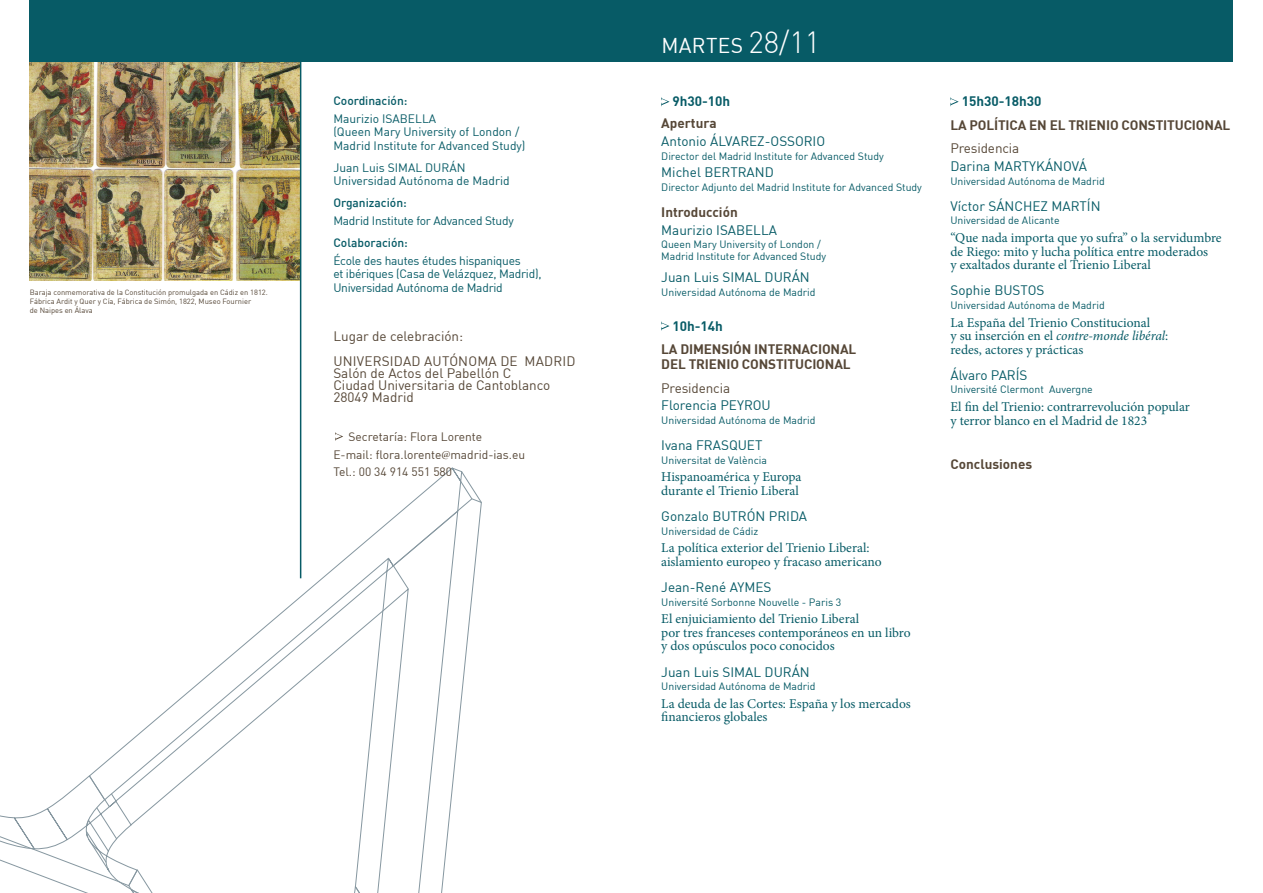
<style>
.page{position:relative;width:1263px;height:893px;background:#fff}
.page>*{position:absolute;margin:0;border:0;box-sizing:border-box;transform-origin:0 0}
.Día{font:21px "DIN";letter-spacing:.015em;color:#fff}
.t1{font:13.5px/13.5px "Minion Pro";color:#075b66}
.Nombre{font:13.5px "DIN";color:#075b66}
.Fecha{font:13.5px/12px "DIN";color:#564737}
.Nombre-2{font:700 13.5px/15px "DIN";letter-spacing:-.01em;color:#564737}
.Hora{font:700 13.5px "DIN";color:#075b66}
.t2{font:12px/13.5px "DIN";letter-spacing:-.02em;color:#075b66}
.t3{font:12px/13.5px "DIN";color:#075b66}
.t4{font:12px "DIN";color:#564737}
.t5{font:500 12px "DIN";color:#075b66}
.Nombre-3{font:10.5px "DIN";color:#075b66}
.Pie_de_foto{font:7.5px/9px "DIN";color:#564737}
.s1{font-family:"Minion LT"}
.s2{font-weight:300;font-size:30px}
.s3{font-style:italic}
</style>
<div class="page">
<img style="left:30px;top:62px;width:270px;height:218px">
<svg style="left:0;top:471px;width:482px;height:422px"></svg>
<div style="left:30px;top:0;width:1203px;height:62px;background:#075b66"></div>
<svg style="left:661px;top:97px;width:8px;height:9px"></svg>
<svg style="left:661px;top:321px;width:8px;height:10px"></svg>
<svg style="left:950px;top:97px;width:8px;height:9px"></svg>
<hr style="left:300px;top:45px;width:1px;height:533px;background:#075b66">
<svg style="left:335px;top:432px;width:8px;height:9px"></svg>
<p class="Pie_de_foto" style="left:30px;top:288px;width:240px">Baraja conmemorativa de la Constitución promulgada en Cádiz en 1812.</p>
<p class="Pie_de_foto" style="left:30px;top:297px;width:223px">Fábrica Ardit y Quer y Cía, Fábrica de Simón, 1822, Museo Fournier de Naipes en Álava</p>
<p class="t5" style="left:333px;top:93px;width:76px">Coordinación:</p>
<p class="t3" style="left:333px;top:111px;width:194px">Maurizio ISABELLA<br>(Queen Mary University of London /<br>Madrid Institute for Advanced Study)</p>
<p class="t3" style="left:333px;top:160px;width:178px">Juan Luis SIMAL DURÁN<br>Universidad Autónoma de Madrid</p>
<p class="t5" style="left:333px;top:195px;width:75px">Organización:</p>
<p class="t2" style="left:333px;top:214px;width:182px">Madrid Institute for Advanced Study</p>
<p class="t5" style="left:333px;top:235px;width:76px">Colaboración:</p>
<p class="t2" style="left:333px;top:253px;width:210px">École des hautes études hispaniques<br>et ibériques (Casa de Velázquez, Madrid),<br>Universidad Autónoma de Madrid</p>
<p class="Fecha" style="left:333px;top:330px;width:131px">Lugar de celebración:</p>
<p class="Fecha" style="left:333px;top:355px;width:244px">UNIVERSIDAD AUTÓNOMA DE MADRID<br>Salón de Actos del Pabellón C<br>Ciudad Universitaria de Cantoblanco<br>28049 Madrid</p>
<p class="t4" style="left:349px;top:429px;width:135px">Secretaría: Flora Lorente</p>
<p class="t4" style="left:333px;top:447px;width:193px">E-mail: flora.lorente<span class="s1">@</span>madrid-ias.eu</p>
<p class="t4" style="left:333px;top:464px;width:120px">Tel.: 00 34 914 551 580</p>
<p class="Día" style="left:661px;top:32px;width:160px">MARTES <span class="s2">28/11</span></p>
<p class="Hora" style="left:672px;top:93px;width:59px">9h30-10h</p>
<p class="Nombre-2" style="left:661px;top:115px;width:57px">Apertura</p>
<p class="Nombre" style="left:661px;top:133px;width:165px">Antonio ÁLVAREZ-OSSORIO</p>
<p class="Nombre-3" style="left:661px;top:149px;width:224px">Director del Madrid Institute for Advanced Study</p>
<p class="Nombre" style="left:661px;top:164px;width:114px">Michel BERTRAND</p>
<p class="Nombre-3" style="left:661px;top:180px;width:262px">Director Adjunto del Madrid Institute for Advanced Study</p>
<p class="Nombre-2" style="left:661px;top:204px;width:78px">Introducción</p>
<p class="Nombre" style="left:661px;top:222px;width:117px">Maurizio ISABELLA</p>
<p class="Nombre-3" style="left:661px;top:238px;width:161px">Queen Mary University of London /</p>
<p class="Nombre-3" style="left:661px;top:250px;width:167px">Madrid Institute for Advanced Study</p>
<p class="Nombre" style="left:661px;top:269px;width:150px">Juan Luis SIMAL DURÁN</p>
<p class="Nombre-3" style="left:661px;top:285px;width:156px">Universidad Autónoma de Madrid</p>
<p class="Hora" style="left:672px;top:317px;width:52px">10h-14h</p>
<p class="Nombre-2" style="left:661px;top:341px;width:197px">LA DIMENSIÓN INTERNACIONAL<br>DEL TRIENIO CONSTITUCIONAL</p>
<p class="Fecha" style="left:661px;top:381px;width:70px">Presidencia</p>
<p class="Nombre" style="left:661px;top:397px;width:111px">Florencia PEYROU</p>
<p class="Nombre-3" style="left:661px;top:413px;width:156px">Universidad Autónoma de Madrid</p>
<p class="Nombre" style="left:661px;top:437px;width:103px">Ivana FRASQUET</p>
<p class="Nombre-3" style="left:661px;top:453px;width:107px">Universitat de València</p>
<p class="t1" style="left:661px;top:470px;width:142px">Hispanoamérica y Europa durante el Trienio Liberal</p>
<p class="Nombre" style="left:661px;top:508px;width:147px">Gonzalo BUTRÓN PRIDA</p>
<p class="Nombre-3" style="left:661px;top:524px;width:98px">Universidad de Cádiz</p>
<p class="t1" style="left:661px;top:541px;width:222px">La política exterior del Trienio Liberal: aislamiento europeo y fracaso americano</p>
<p class="Nombre" style="left:661px;top:579px;width:112px">Jean-René AYMES</p>
<p class="Nombre-3" style="left:661px;top:595px;width:182px">Université Sorbonne Nouvelle - Paris 3</p>
<p class="t1" style="left:661px;top:612px;width:251px">El enjuiciamiento del Trienio Liberal<br>por tres franceses contemporáneos en un libro y dos opúsculos poco conocidos</p>
<p class="Nombre" style="left:661px;top:663px;width:150px">Juan Luis SIMAL DURÁN</p>
<p class="Nombre-3" style="left:661px;top:680px;width:156px">Universidad Autónoma de Madrid</p>
<p class="t1" style="left:661px;top:697px;width:251px">La deuda de las Cortes: España y los mercados financieros globales</p>
<p class="Hora" style="left:962px;top:93px;width:81px">15h30-18h30</p>
<p class="Nombre-2" style="left:950px;top:117px;width:281px">LA POLÍTICA EN EL TRIENIO CONSTITUCIONAL</p>
<p class="Fecha" style="left:950px;top:142px;width:70px">Presidencia</p>
<p class="Nombre" style="left:950px;top:158px;width:138px">Darina MARTYKÁNOVÁ</p>
<p class="Nombre-3" style="left:950px;top:174px;width:156px">Universidad Autónoma de Madrid</p>
<p class="Nombre" style="left:950px;top:198px;width:152px">Víctor SÁNCHEZ MARTÍN</p>
<p class="Nombre-3" style="left:950px;top:214px;width:111px">Universidad de Alicante</p>
<p class="t1" style="left:950px;top:231px;width:273px">“Que nada importa que yo sufra” o la servidumbre de Riego: mito y lucha política entre moderados<br>y exaltados durante el Trienio Liberal</p>
<p class="Nombre" style="left:950px;top:282px;width:95px">Sophie BUSTOS</p>
<p class="Nombre-3" style="left:950px;top:298px;width:156px">Universidad Autónoma de Madrid</p>
<p class="t1" style="left:950px;top:316px;width:219px">La España del Trienio Constitucional<br>y su inserción en el <span class="s3">contre-monde libéral</span>: redes, actores y prácticas</p>
<p class="Nombre" style="left:950px;top:367px;width:79px">Álvaro PARÍS</p>
<p class="Nombre-3" style="left:950px;top:383px;width:144px">Université Clermont Auvergne</p>
<p class="t1" style="left:950px;top:400px;width:241px">El fin del Trienio: contrarrevolución popular y terror blanco en el Madrid de 1823</p>
<p class="Nombre-2" style="left:950px;top:456px;width:83px">Conclusiones</p>
</div>
